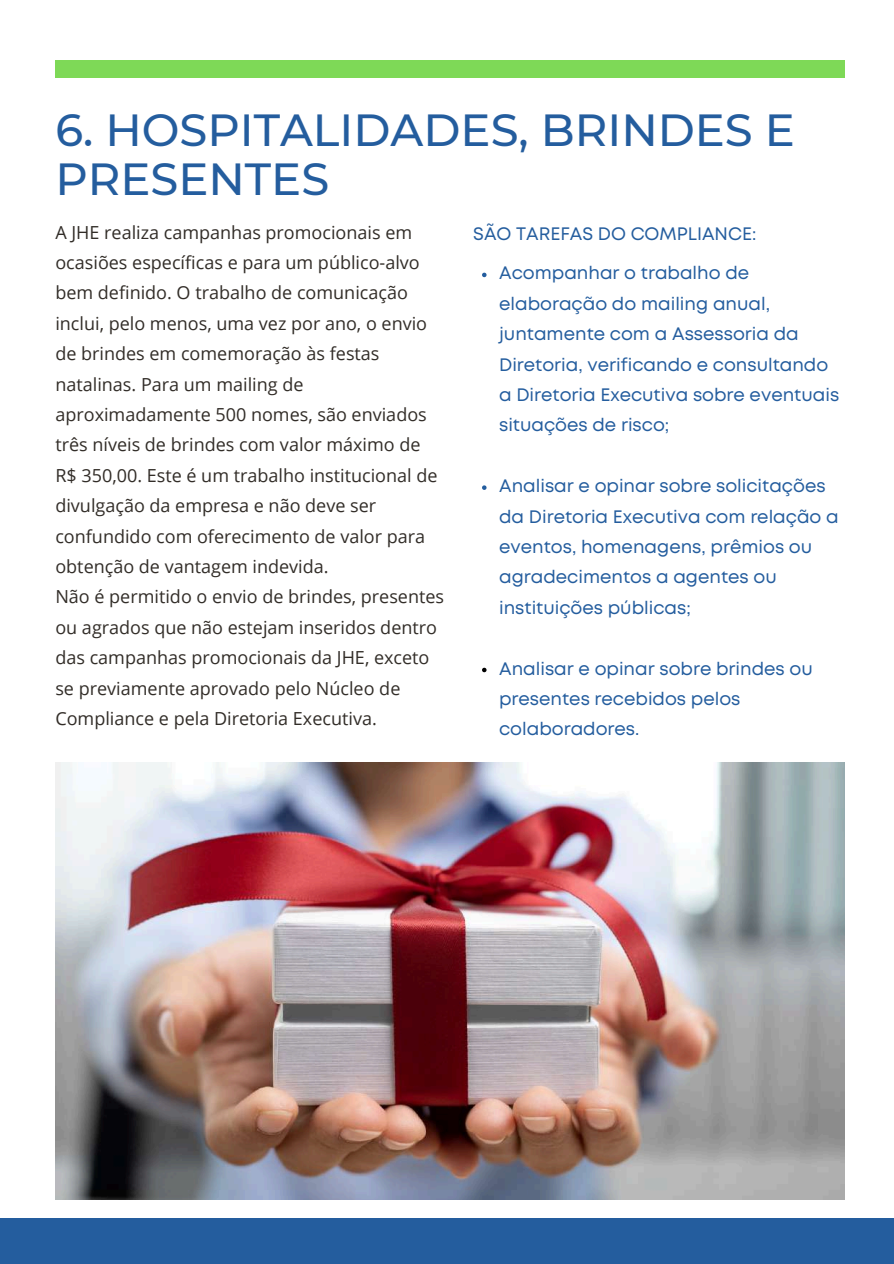
<style>
.page{position:relative;width:894px;height:1264px;background:#fff}
.page>*{position:absolute;margin:0;border:0;box-sizing:border-box;transform-origin:0 0}
.t1{font:500 44.85px/48.3px "Montserrat";color:#245d9e}
.t2{font:18px/30.3px "Open Sans";color:#322d28}
.t3{font:18px/30.3px "Mont";color:#245d9e}
</style>
<div class="page">
<div style="left:55px;top:60px;width:789px;height:17px;background:#7ed957"></div>
<div style="left:0;top:1218px;width:893px;height:45px;background:#245d9e"></div>
<svg style="left:482px;top:273px;width:4px;height:4px"></svg>
<svg style="left:482px;top:485px;width:4px;height:5px"></svg>
<svg style="left:482px;top:667px;width:4px;height:5px"></svg>
<img style="left:55px;top:762px;width:789px;height:437px">
<h1 class="t1" style="left:55px;top:106px;width:741px">6. HOSPITALIDADES, BRINDES E<br>PRESENTES</h1>
<p class="t2" style="left:55px;top:216px;width:390px">A JHE realiza campanhas promocionais em ocasiões específicas e para um público-alvo bem definido. O trabalho de comunicação inclui, pelo menos, uma vez por ano, o envio de brindes em comemoração às festas natalinas. Para um mailing de aproximadamente 500 nomes, são enviados três níveis de brindes com valor máximo de R$ 350,00. Este é um trabalho institucional de divulgação da empresa e não deve ser confundido com oferecimento de valor para obtenção de vantagem indevida.<br>Não é permitido o envio de brindes, presentes ou agrados que não estejam inseridos dentro das campanhas promocionais da JHE, exceto se previamente aprovado pelo Núcleo de Compliance e pela Diretoria Executiva.</p>
<p class="t3" style="left:499px;top:215px;width:258px;line-height:39.3px;text-indent:-26px">SÃO TAREFAS DO COMPLIANCE:<br>Acompanhar o trabalho de</p>
<p class="t3" style="left:499px;top:290px;width:341px">elaboração do mailing anual, juntamente com a Assessoria da<br>Diretoria, verificando e consultando a Diretoria Executiva sobre eventuais situações de risco;</p>
<p class="t3" style="left:499px;top:472px;width:341px">Analisar e opinar sobre solicitações da Diretoria Executiva com relação a eventos, homenagens, prêmios ou agradecimentos a agentes ou instituições públicas;</p>
<p class="t3" style="left:499px;top:654px;width:315px">Analisar e opinar sobre brindes ou presentes recebidos pelos colaboradores.</p>
</div>
